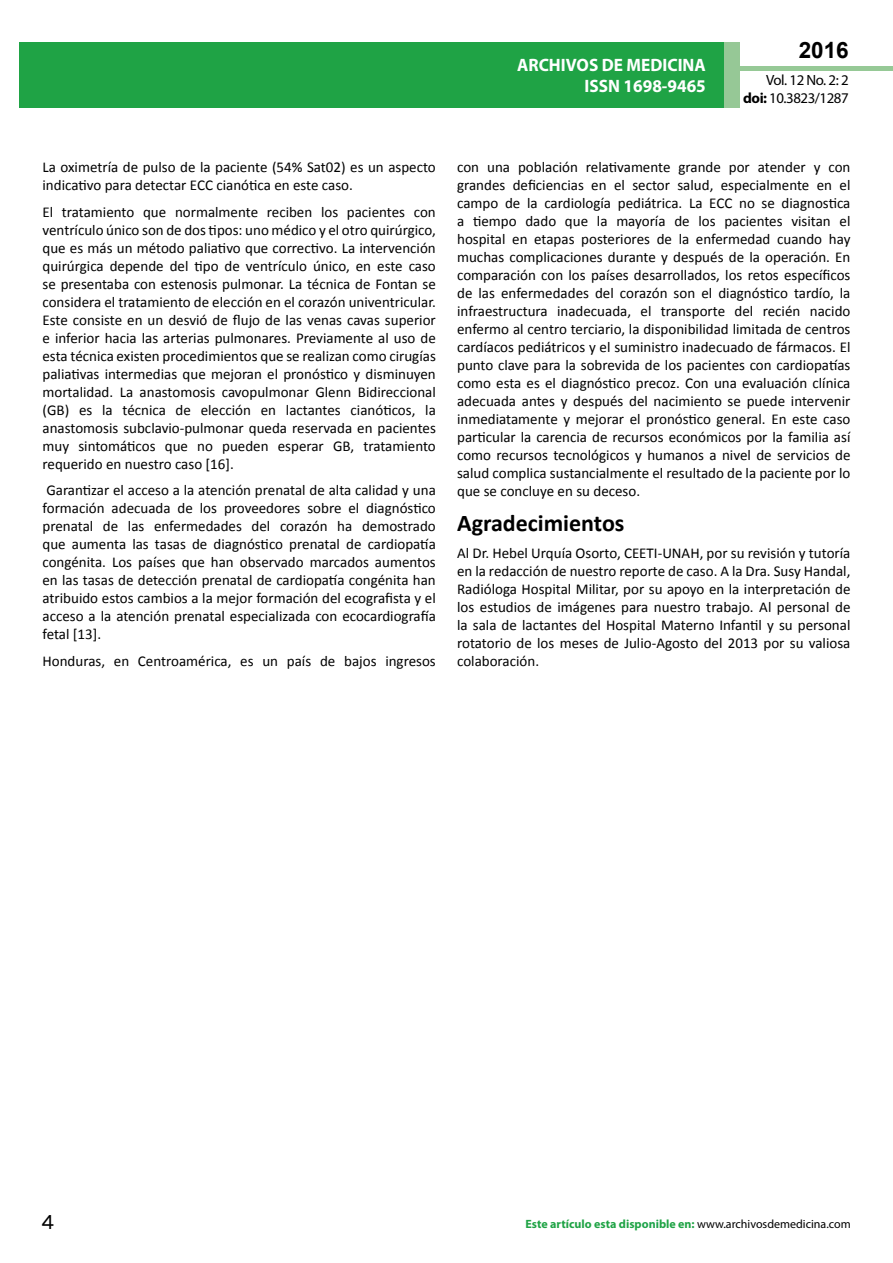
<style>
.page{position:relative;width:893px;height:1263px;background:#fff}
.page>*{position:absolute;margin:0;border:0;box-sizing:border-box;transform-origin:0 0}
.t1{font:25.5px "Tunga";color:#000}
.t2{font:700 24px "Calibri";color:#000}
.t3{font:700 22.5px "Arial";color:#000}
.t4{font:700 18px/21.6px "Myriad Pro";color:#fff;text-align:right;scale:.96 1}
.t5{font:15px/18px "Calibri";color:#000;text-align:justify}
.t6{font:14.85px/17.9px "Myriad Pro";letter-spacing:-.03em;color:#000;text-align:right}
.t7{font:700 12px "Myriad Pro";color:#1fa345}
.s1{font-weight:700}
.s2{color:#1da34a}
.s3{font-weight:400;color:#000}
</style>
<div class="page">
<div style="left:722px;top:66px;width:171px;height:5px;background:#96c996"></div>
<div style="left:19px;top:42px;width:706px;height:66px;background:#1fa345"></div>
<div style="left:725px;top:42px;width:15px;height:66px;background:#96c896"></div>
<p class="t4" style="left:517px;top:53px;width:198px">ARCHIVOS DE MEDICINA<br>ISSN 1698-9465</p>
<h3 class="t3" style="left:799px;top:35px;width:52px">2016</h3>
<p class="t6" style="left:743px;top:71px;width:107px">Vol. 12 No. 2: 2 <span class="s1">doi:</span> 10.3823/1287</p>
<p class="t5" style="left:43px;top:158px;width:395px">La oximetría de pulso de la paciente (54% Sat02) es un aspecto indicativo para detectar ECC cianótica en este caso.</p>
<p class="t5" style="left:43px;top:203px;width:395px">El tratamiento que normalmente reciben los pacientes con ventrículo único son de dos tipos: uno médico y el otro quirúrgico, que es más un método paliativo que correctivo. La intervención quirúrgica depende del tipo de ventrículo único, en este caso se presentaba con estenosis pulmonar. La técnica de Fontan se considera el tratamiento de elección en el corazón univentricular.<br>Este consiste en un desvió de flujo de las venas cavas superior e inferior hacia las arterias pulmonares. Previamente al uso de esta técnica existen procedimientos que se realizan como cirugías paliativas intermedias que mejoran el pronóstico y disminuyen mortalidad. La anastomosis cavopulmonar Glenn Bidireccional (GB) es la técnica de elección en lactantes cianóticos, la anastomosis subclavio-pulmonar queda reservada en pacientes muy sintomáticos que no pueden esperar GB, tratamiento requerido en nuestro caso [16].</p>
<p class="t5" style="left:43px;top:481px;width:395px">Garantizar el acceso a la atención prenatal de alta calidad y una formación adecuada de los proveedores sobre el diagnóstico prenatal de las enfermedades del corazón ha demostrado que aumenta las tasas de diagnóstico prenatal de cardiopatía congénita. Los países que han observado marcados aumentos en las tasas de detección prenatal de cardiopatía congénita han atribuido estos cambios a la mejor formación del ecografista y el acceso a la atención prenatal especializada con ecocardiografía fetal [13].</p>
<p class="t5" style="left:43px;top:652px;width:395px">Honduras, en Centroamérica, es un país de bajos ingresos</p>
<p class="t5" style="left:457px;top:158px;width:395px">con una población relativamente grande por atender y con grandes deficiencias en el sector salud, especialmente en el campo de la cardiología pediátrica. La ECC no se diagnostica a tiempo dado que la mayoría de los pacientes visitan el hospital en etapas posteriores de la enfermedad cuando hay muchas complicaciones durante y después de la operación. En comparación con los países desarrollados, los retos específicos de las enfermedades del corazón son el diagnóstico tardío, la infraestructura inadecuada, el transporte del recién nacido enfermo al centro terciario, la disponibilidad limitada de centros cardíacos pediátricos y el suministro inadecuado de fármacos. El punto clave para la sobrevida de los pacientes con cardiopatías como esta es el diagnóstico precoz. Con una evaluación clínica adecuada antes y después del nacimiento se puede intervenir inmediatamente y mejorar el pronóstico general. En este caso particular la carencia de recursos económicos por la familia así como recursos tecnológicos y humanos a nivel de servicios de salud complica sustancialmente el resultado de la paciente por lo que se concluye en su deceso.</p>
<h2 class="t2" style="left:457px;top:508px;width:169px">Agradecimientos</h2>
<p class="t5" style="left:457px;top:544px;width:395px">Al Dr. Hebel Urquía Osorto, CEETI-UNAH, por su revisión y tutoría en la redacción de nuestro reporte de caso. A la Dra. Susy Handal, Radióloga Hospital Militar, por su apoyo en la interpretación de los estudios de imágenes para nuestro trabajo. Al personal de la sala de lactantes del Hospital Materno Infantil y su personal rotatorio de los meses de Julio-Agosto del 2013 por su valiosa colaboración.</p>
<h1 class="t1" style="left:41px;top:1205px;width:15px">4</h1>
<p class="t7" style="left:525px;top:1216px;width:327px">Este artículo esta disp<span class="s2">oni</span>ble en: <span class="s3">www.archivosdemedicina.com</span></p>
</div>
